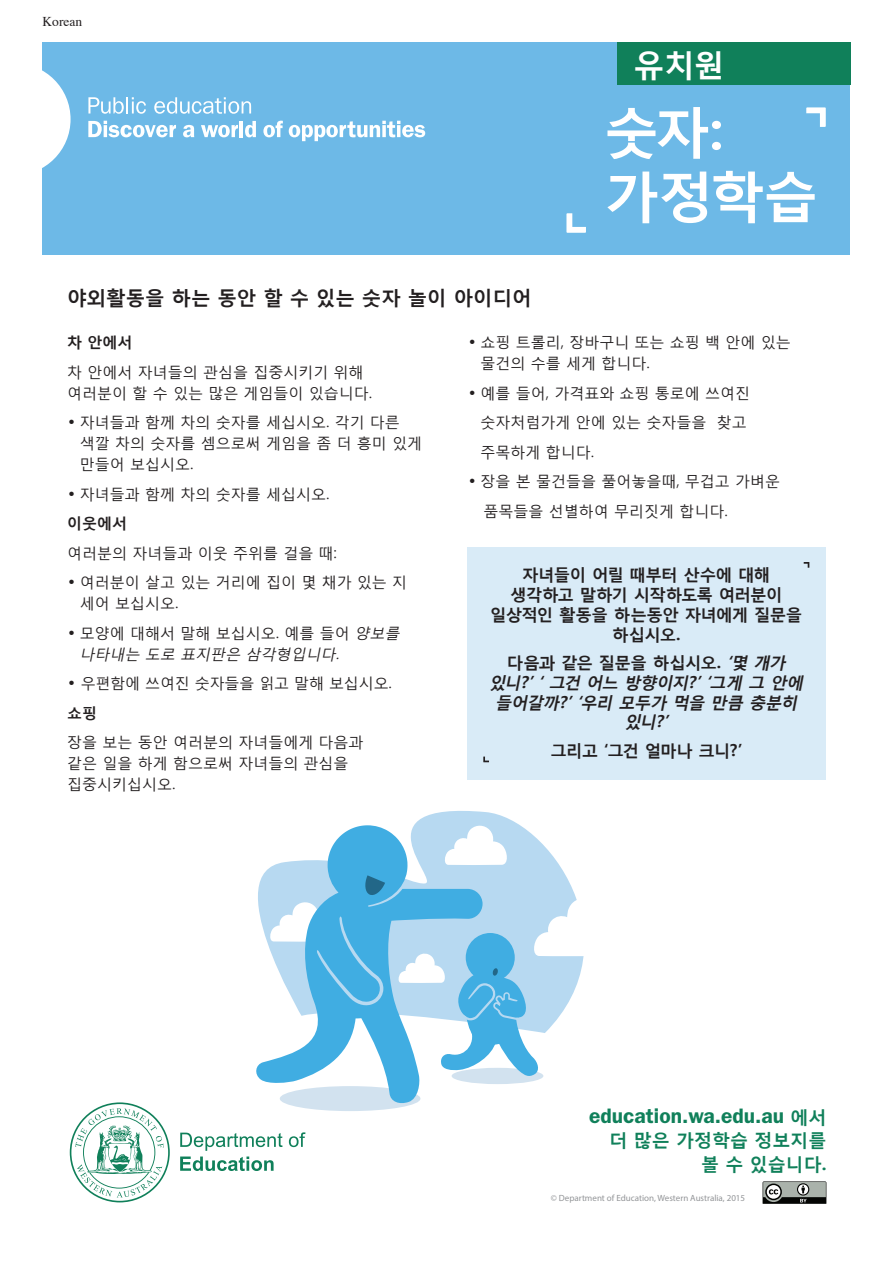
<style>
.page{position:relative;width:893px;height:1263px;background:#fff}
.page>*{position:absolute;margin:0;border:0;box-sizing:border-box;transform-origin:0 0}
.t1{font:700 54.9px "Malgun Gothic";letter-spacing:-.05em;color:#fff}
.t2{font:700 31.05px "Malgun Gothic";color:#fff}
.t3{font:600 21px "ITC Franklin Gothic Std";color:#10805a}
.t4{font:700 19.5px "Malgun Gothic";color:#231f20}
.t5{font:700 18px/23.5px "Malgun Gothic";color:#10805a;text-align:right}
.Pull_Outs{font:700 16.5px/19.8px "Malgun Gothic";letter-spacing:-.045em;color:#231f20;text-align:center}
.Pull_Outs-2{font:italic 700 16.5px/19.8px "Malgun Gothic";color:#231f20;text-align:center}
.t6{font:15px/21px "Malgun Gothic";color:#231f20}
.t7{font:italic 15px/21px "Malgun Gothic";color:#231f20}
.t8{font:700 15px "Malgun Gothic";color:#231f20}
.t9{font:13.5px "Times";color:#231f20}
.t10{font:9px "Myriad Pro";color:#939598}
.s1{font-family:"ITC Franklin Gothic Std";font-weight:600}
.s2{font-family:"ITC Franklin Gothic Std";font-weight:600;font-style:normal}
.s3{font-style:normal}
.s4{font-family:"Malgun Gothic";font-weight:700;font-size:18px}
</style>
<div class="page">
<div style="left:43px;top:43px;width:807px;height:212px;background:#6db9e7"></div>
<svg style="left:42px;top:63px;width:29px;height:112px"></svg>
<svg style="left:88px;top:97px;width:58px;height:17px"></svg>
<svg style="left:154px;top:97px;width:97px;height:17px"></svg>
<svg style="left:88px;top:121px;width:88px;height:16px"></svg>
<svg style="left:183px;top:125px;width:11px;height:12px"></svg>
<svg style="left:201px;top:125px;width:37px;height:12px"></svg>
<hr style="left:240px;top:121px;width:3px;height:16px;background:#fff">
<svg style="left:245px;top:121px;width:11px;height:16px"></svg>
<svg style="left:263px;top:121px;width:20px;height:16px"></svg>
<svg style="left:289px;top:121px;width:136px;height:20px"></svg>
<div style="left:617px;top:43px;width:233px;height:42px;background:#10805a"></div>
<svg style="left:70px;top:1102px;width:100px;height:100px"></svg>
<svg style="left:289px;top:1132px;width:16px;height:15px"></svg>
<svg style="left:180px;top:1132px;width:103px;height:39px"></svg>
<svg style="left:763px;top:1181px;width:63px;height:23px"></svg>
<div style="left:468px;top:547px;width:358px;height:233px;background:#d9ebf7"></div>
<svg style="left:804px;top:562px;width:5px;height:6px"></svg>
<svg style="left:483px;top:756px;width:6px;height:6px"></svg>
<svg style="left:414px;top:811px;width:161px;height:84px;fill:#b7d9f1"></svg>
<div style="left:452px;top:1068px;width:91px;height:16px;background:#d2e2ef;border-radius:50%"></div>
<div style="left:280px;top:1086px;width:140px;height:25px;background:#d2e2ef;border-radius:50%"></div>
<svg style="left:256px;top:825px;width:227px;height:280px"></svg>
<svg style="left:443px;top:824px;width:66px;height:41px"></svg>
<svg style="left:269px;top:875px;width:116px;height:132px;background:#7bc3e8"></svg>
<svg style="left:397px;top:895px;width:187px;height:183px"></svg>
<svg style="left:566px;top:213px;width:20px;height:20px"></svg>
<svg style="left:806px;top:107px;width:20px;height:20px"></svg>
<p class="t9" style="left:43px;top:9px;width:41px">Korean</p>
<p class="t4" style="left:67px;top:285px;width:466px">야외활동을 하는 동안 할 수 있는 숫자 놀이 아이디어</p>
<h2 class="t2" style="left:634px;top:46px;width:93px">유치원</h2>
<p class="t1" style="left:604px;top:97px;width:121px">숫자:</p>
<p class="t1" style="left:604px;top:162px;width:216px">가정학습</p>
<p class="t8" style="left:67px;top:333px;width:67px">차 안에서</p>
<p class="t6" style="left:67px;top:361px;width:306px">차 안에서 자녀들의 관심을 집중시키기 위해 여러분이 할 수 있는 많은 게임들이 있습니다.</p>
<p class="t6" style="left:80px;top:412px;width:344px;text-indent:-13px"><span class="s1">•</span> 자녀들과 함께 차의 숫자를 세십시오. 각기 다른 색깔 차의 숫자를 셈으로써 게임을 좀 더 흥미 있게 만들어 보십시오.</p>
<p class="t6" style="left:67px;top:483px;width:264px"><span class="s1">•</span> 자녀들과 함께 차의 숫자를 세십시오.</p>
<p class="t8" style="left:67px;top:514px;width:61px">이웃에서</p>
<p class="t6" style="left:67px;top:542px;width:271px">여러분의 자녀들과 이웃 주위를 걸을 때:</p>
<p class="t6" style="left:80px;top:572px;width:329px;text-indent:-13px"><span class="s1">•</span> 여러분이 살고 있는 거리에 집이 몇 채가 있는 지 세어 보십시오.</p>
<p class="t7" style="left:80px;top:622px;width:325px;text-indent:-13px"><span class="s2">•</span> <span class="s3">모양에 대해서 말해 보십시오. 예를 들어</span> 양보를 나타내는 도로 표지판은 삼각형입니다.</p>
<p class="t6" style="left:67px;top:673px;width:326px"><span class="s1">•</span> 우편함에 쓰여진 숫자들을 읽고 말해 보십시오.</p>
<p class="t8" style="left:67px;top:704px;width:31px">쇼핑</p>
<p class="t6" style="left:67px;top:732px;width:298px">장을 보는 동안 여러분의 자녀들에게 다음과 같은 일을 하게 함으로써 자녀들의 관심을 집중시키십시오.</p>
<p class="t6" style="left:480px;top:332px;width:312px;text-indent:-13px"><span class="s1">•</span> 쇼핑 트롤리, 장바구니 또는 쇼핑 백 안에 있는 물건의 수를 세게 합니다.</p>
<p class="t6" style="left:468px;top:382px;width:284px"><span class="s1">•</span> 예를 들어, 가격표와 쇼핑 통로에 쓰여진</p>
<p class="t6" style="left:480px;top:412px;width:268px">숫자처럼가게 안에 있는 숫자들을 찾고</p>
<p class="t6" style="left:480px;top:441px;width:115px">주목하게 합니다.</p>
<p class="t6" style="left:468px;top:471px;width:314px"><span class="s1">•</span> 장을 본 물건들을 풀어놓을때, 무겁고 가벼운</p>
<p class="t6" style="left:484px;top:500px;width:246px">품목들을 선별하여 무리짓게 합니다.</p>
<p class="Pull_Outs" style="left:490px;top:564px;width:314px">자녀들이 어릴 때부터 산수에 대해 생각하고 말하기 시작하도록 여러분이 일상적인 활동을 하는동안 자녀에게 질문을 하십시오.</p>
<p class="Pull_Outs-2" style="left:489px;top:652px;width:319px"><span class="s3">다음과 같은 질문을 하십시오.</span> ‘몇 개가 있니?’ ‘ 그건 어느 방향이지?’ ‘그게 그 안에 들어갈까?’ ‘우리 모두가 먹을 만큼 충분히 있니?’</p>
<p class="Pull_Outs" style="left:550px;top:740px;width:193px">그리고 ‘그건 얼마나 크니?’</p>
<h3 class="t3" style="left:589px;top:1103px;width:239px">education.wa.edu.au <span class="s4">에서</span></h3>
<p class="t5" style="left:609px;top:1128px;width:219px">더 많은 가정학습 정보지를 볼 수 있습니다.</p>
<p class="t10" style="left:551px;top:1193px;width:196px">© Department of Education, Western Australia, 2015</p>
</div>
